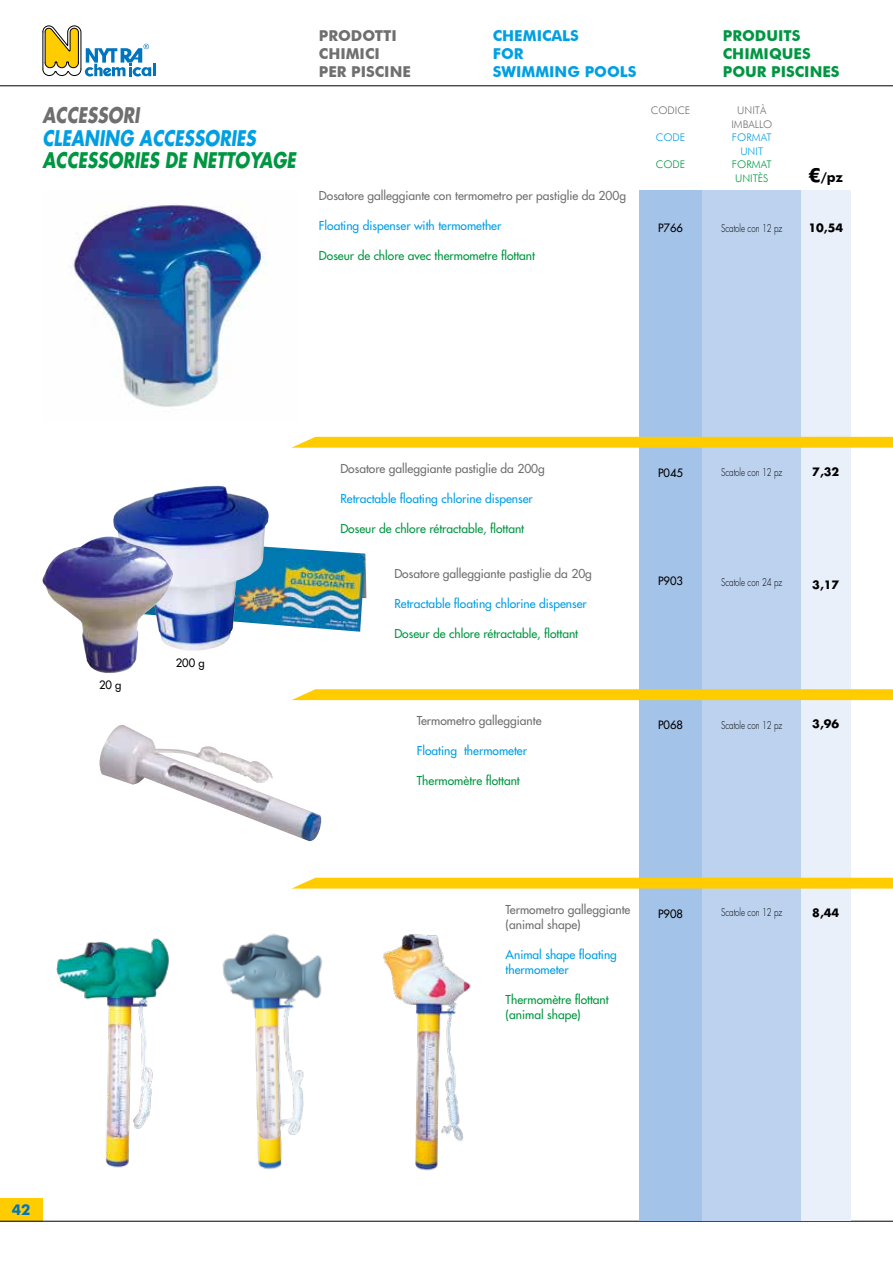
<style>
.page{position:relative;width:893px;height:1263px;background:#fff}
.page>*{position:absolute;margin:0;border:0;box-sizing:border-box;transform-origin:0 0}
.t1{font:italic 700 21px "Futura Std";color:#009641;scale:.8 1}
.t2{font:italic 700 21px "Futura Std";color:#009fe3;scale:.8 1}
.t3{font:italic 700 21px "Futura Std";color:#706f6f;scale:.8 1}
.t4{font:700 15px/18px "Futura BT";color:#009641}
.t5{font:700 15px/18px "Futura BT";color:#706f6f}
.t6{font:700 15px/18px "Futura BT";color:#009fe3}
.t7{font:700 15px "Futura BT";color:#0075bf}
.t8{font:700 13.5px "Futura BT";color:#000}
.t9{font:500 12px/15px "Futura Std";color:#706f6f}
.t10{font:500 12px/15px "Futura Std";color:#009641}
.t11{font:500 12px/15px "Futura Std";color:#009fe3}
.t12{font:500 11.25px "Futura Std";color:#000}
.t13{font:700 11.25px "Futura LT";color:#000}
.t14{font:300 10.5px "Futura Std";color:#000;scale:.75 1}
.t15{font:300 10.5px/13.5px "Futura BT";color:#706f6f;text-align:center}
.t16{font:300 10.5px/13.5px "Futura BT";color:#009641}
.t17{font:300 10.5px/13.5px "Futura BT";color:#009fe3;text-align:center}
.s1{font-family:"Futura Std";font-size:18px}
</style>
<div class="page">
<div style="left:0;top:1198px;width:43px;height:23px;background:#fc0"></div>
<hr style="left:0;top:1221px;width:893px;height:1px;background:#000">
<svg style="left:42px;top:25px;width:114px;height:52px"></svg>
<hr style="left:0;top:85px;width:893px;height:1px;background:#000">
<div style="left:639px;top:190px;width:63px;height:1030px;background:#a4c3e8"></div>
<div style="left:702px;top:190px;width:99px;height:1030px;background:#bcd2ee"></div>
<div style="left:801px;top:190px;width:49px;height:1030px;background:#eaf0fa"></div>
<img style="left:69px;top:205px;width:198px;height:202px">
<img style="left:99px;top:725px;width:223px;height:117px">
<img style="left:270px;top:547px;width:96px;height:85px">
<div style="left:293px;top:878px;width:600px;height:10px;background:#fc0"></div>
<svg style="left:292px;top:689px;width:601px;height:11px;background:#fecd0a"></svg>
<svg style="left:291px;top:437px;width:602px;height:11px;background:#fece0c"></svg>
<img style="left:113px;top:485px;width:157px;height:166px">
<img style="left:42px;top:536px;width:131px;height:137px">
<img style="left:383px;top:934px;width:88px;height:237px">
<img style="left:56px;top:938px;width:113px;height:230px">
<img style="left:222px;top:934px;width:100px;height:236px">
<h1 class="t3" style="left:43px;top:102px;width:123px">ACCESSORI</h1>
<h1 class="t2" style="left:43px;top:124px;width:268px">CLEANING ACCESSORIES</h1>
<h1 class="t1" style="left:43px;top:147px;width:318px">ACCESSORIES DE NETTOYAGE</h1>
<p class="t5" style="left:319px;top:26px;width:94px">PRODOTTI<br>CHIMICI<br>PER PISCINE</p>
<p class="t6" style="left:493px;top:26px;width:145px">CHEMICALS<br>FOR<br>SWIMMING POOLS</p>
<p class="t4" style="left:723px;top:26px;width:118px">PRODUITS<br>CHIMIQUES<br>POUR PISCINES</p>
<p class="t15" style="left:651px;top:104px;width:41px">CODICE</p>
<p class="t17" style="left:656px;top:131px;width:31px">CODE</p>
<p class="t16" style="left:656px;top:158px;width:31px">CODE</p>
<p class="t15" style="left:731px;top:104px;width:42px">UNITÀ<br>IMBALLO</p>
<p class="t17" style="left:732px;top:131px;width:41px">FORMAT<br>UNIT</p>
<p class="t16" style="left:732px;top:158px;width:41px">FORMAT<br>UNITÈS</p>
<p class="t8" style="left:808px;top:169px;width:36px"><span class="s1">€</span>/pz</p>
<p class="t13" style="left:808px;top:220px;width:36px">10,54</p>
<p class="t9" style="left:319px;top:188px;width:309px">Dosatore galleggiante con termometro per pastiglie da 200g</p>
<p class="t11" style="left:319px;top:218px;width:184px">Floating dispenser with termomether</p>
<p class="t10" style="left:319px;top:248px;width:218px">Doseur de chlore avec thermometre flottant</p>
<p class="t14" style="left:721px;top:221px;width:83px">Scatole con 12 pz</p>
<p class="t12" style="left:658px;top:221px;width:27px">P766</p>
<p class="t12" style="left:99px;top:678px;width:24px">20 g</p>
<p class="t12" style="left:176px;top:656px;width:31px">200 g</p>
<p class="t7" style="left:12px;top:1201px;width:20px">42</p>
<p class="t9" style="left:340px;top:461px;width:206px">Dosatore galleggiante pastiglie da 200g</p>
<p class="t11" style="left:340px;top:491px;width:194px">Retractable floating chlorine dispenser</p>
<p class="t10" style="left:340px;top:521px;width:185px">Doseur de chlore rétractable, flottant</p>
<p class="t9" style="left:394px;top:566px;width:199px">Dosatore galleggiante pastiglie da 20g</p>
<p class="t11" style="left:394px;top:596px;width:194px">Retractable floating chlorine dispenser</p>
<p class="t10" style="left:394px;top:626px;width:185px">Doseur de chlore rétractable, flottant</p>
<p class="t9" style="left:417px;top:713px;width:126px">Termometro galleggiante</p>
<p class="t11" style="left:417px;top:743px;width:112px">Floating thermometer</p>
<p class="t10" style="left:417px;top:773px;width:105px">Thermomètre flottant</p>
<p class="t12" style="left:658px;top:465px;width:27px">P045</p>
<p class="t12" style="left:658px;top:573px;width:27px">P903</p>
<p class="t14" style="left:721px;top:466px;width:83px">Scatole con 12 pz</p>
<p class="t13" style="left:812px;top:465px;width:29px">7,32</p>
<p class="t14" style="left:721px;top:576px;width:83px">Scatole con 24 pz</p>
<p class="t13" style="left:812px;top:577px;width:29px">3,17</p>
<p class="t12" style="left:658px;top:717px;width:27px">P068</p>
<p class="t14" style="left:721px;top:719px;width:83px">Scatole con 12 pz</p>
<p class="t13" style="left:812px;top:717px;width:29px">3,96</p>
<p class="t9" style="left:506px;top:902px;width:126px">Termometro galleggiante (animal shape)</p>
<p class="t11" style="left:506px;top:947px;width:113px">Animal shape floating thermometer</p>
<p class="t10" style="left:506px;top:992px;width:105px">Thermomètre flottant (animal shape)</p>
<p class="t12" style="left:658px;top:906px;width:27px">P908</p>
<p class="t14" style="left:721px;top:906px;width:83px">Scatole con 12 pz</p>
<p class="t13" style="left:812px;top:906px;width:29px">8,44</p>
</div>
